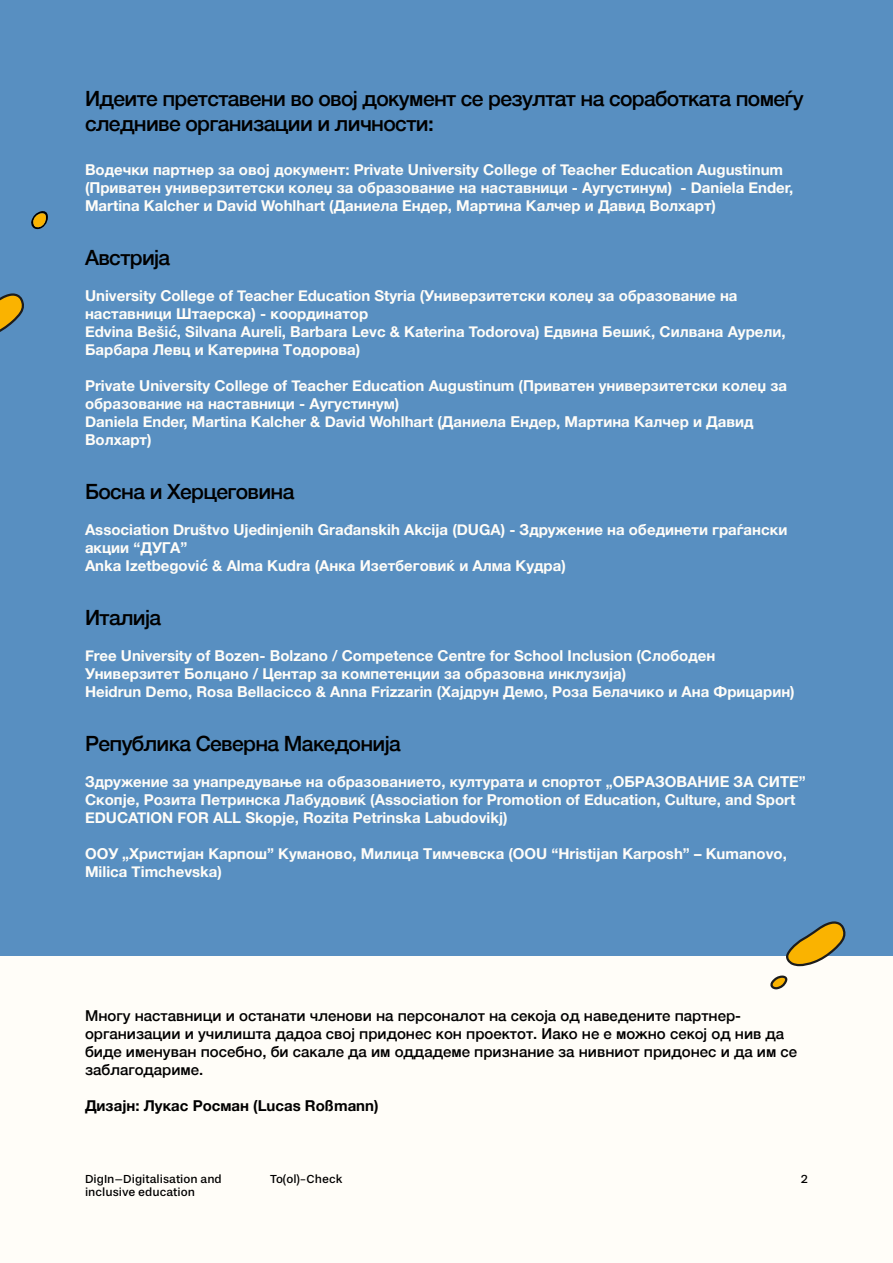
<style>
.page{position:relative;width:893px;height:1263px;background:#fffdf8}
.page>*{position:absolute;margin:0;border:0;box-sizing:border-box;transform-origin:0 0}
.t1{font:500 21px/25.5px "Helvetica Neue";letter-spacing:-.03em;color:#000}
.t2{font:700 15px/18px "Helvetica Neue";color:#fffdf8}
.t3{font:500 15px/18px "Helvetica Neue";color:#000}
.t4{font:700 15px "Helvetica Neue";color:#000}
.t5{font:12px/13.5px "Stevie Sans";color:#000}
</style>
<div class="page">
<div style="left:0;top:0;width:893px;height:955px;background:#588fc1"></div>
<svg style="left:786px;top:921px;width:60px;height:45px"></svg>
<svg style="left:770px;top:975px;width:18px;height:14px"></svg>
<svg style="left:0;top:293px;width:24px;height:39px"></svg>
<svg style="left:31px;top:211px;width:17px;height:19px"></svg>
<h1 class="t1" style="left:85px;top:84px;width:720px">Идеите претставени во овој документ се резултат на соработката помеѓу следниве организации и личности:</h1>
<p class="t2" style="left:85px;top:161px;width:710px">Водечки партнер за овој документ: Private University College of Teacher Education Augustinum (Приватен универзитетски колеџ за образование на наставници - Аугустинум) - Daniela Ender,<br>Martina Kalcher и David Wohlhart (Даниела Ендер, Мартина Калчер и Давид Волхарт)</p>
<h1 class="t1" style="left:85px;top:243px;width:87px">Австрија</h1>
<p class="t2" style="left:85px;top:287px;width:702px">University College of Teacher Education Styria (Универзитетски колеџ за образование на наставници Штаерска) - координатор<br>Edvina Bešić, Silvana Aureli, Barbara Levc &amp; Katerina Todorova) Едвина Бешиќ, Силвана Аурели, Барбара Левц и Катерина Тодорова)</p>
<p class="t2" style="left:85px;top:377px;width:704px">Private University College of Teacher Education Augustinum (Приватен универзитетски колеџ за образование на наставници - Аугустинум)<br>Daniela Ender, Martina Kalcher &amp; David Wohlhart (Даниела Ендер, Мартина Калчер и Давид Волхарт)</p>
<h1 class="t1" style="left:85px;top:477px;width:211px">Босна и Херцеговина</h1>
<p class="t2" style="left:85px;top:521px;width:704px">Association Društvo Ujedinjenih Građanskih Akcija (DUGA) - Здружение на обединети граѓански акции “ДУГА”<br>Anka Izetbegović &amp; Alma Kudra (Анка Изетбеговиќ и Алма Кудра)</p>
<h1 class="t1" style="left:85px;top:603px;width:78px">Италија</h1>
<p class="t2" style="left:85px;top:647px;width:711px">Free University of Bozen- Bolzano / Competence Centre for School Inclusion (Слободен<br>Универзитет Болцано / Центар за компетенции за образовна инклузија)<br>Heidrun Demo, Rosa Bellacicco &amp; Anna Frizzarin (Хајдрун Демо, Роза Белачико и Ана Фрицарин)</p>
<h1 class="t1" style="left:85px;top:729px;width:317px">Република Северна Македонија</h1>
<p class="t2" style="left:85px;top:773px;width:722px">Здружение за унапредување на образованието, културата и спортот „ОБРАЗОВАНИЕ ЗА СИТЕ”<br>Скопје, Розита Петринска Лабудовиќ (Association for Promotion of Education, Culture, and Sport<br>EDUCATION FOR ALL Skopje, Rozita Petrinska Labudovikj)</p>
<p class="t2" style="left:85px;top:845px;width:703px">ООУ „Христијан Карпош” Куманово, Милица Тимчевска (OOU “Hristijan Karposh” – Kumanovo,<br>Milica Timchevska)</p>
<p class="t3" style="left:85px;top:1005px;width:714px">Многу наставници и останати членови на персоналот на секоја од наведените партнер&shy;организации и училишта дадоа свој придонес кон проектот. Иако не е можно секој од нив да биде именуван посебно, би сакале да им оддадеме признание за нивниот придонес и да им се заблагодариме.</p>
<p class="t4" style="left:85px;top:1094px;width:295px">Дизајн: Лукас Росман (Lucas Roßmann)</p>
<p class="t5" style="left:85px;top:1172px;width:138px">DigIn–Digitalisation and inclusive education</p>
<p class="t5" style="left:270px;top:1172px;width:74px">To(ol)-Check</p>
<p class="t5" style="left:801px;top:1172px;width:9px">2</p>
</div>
